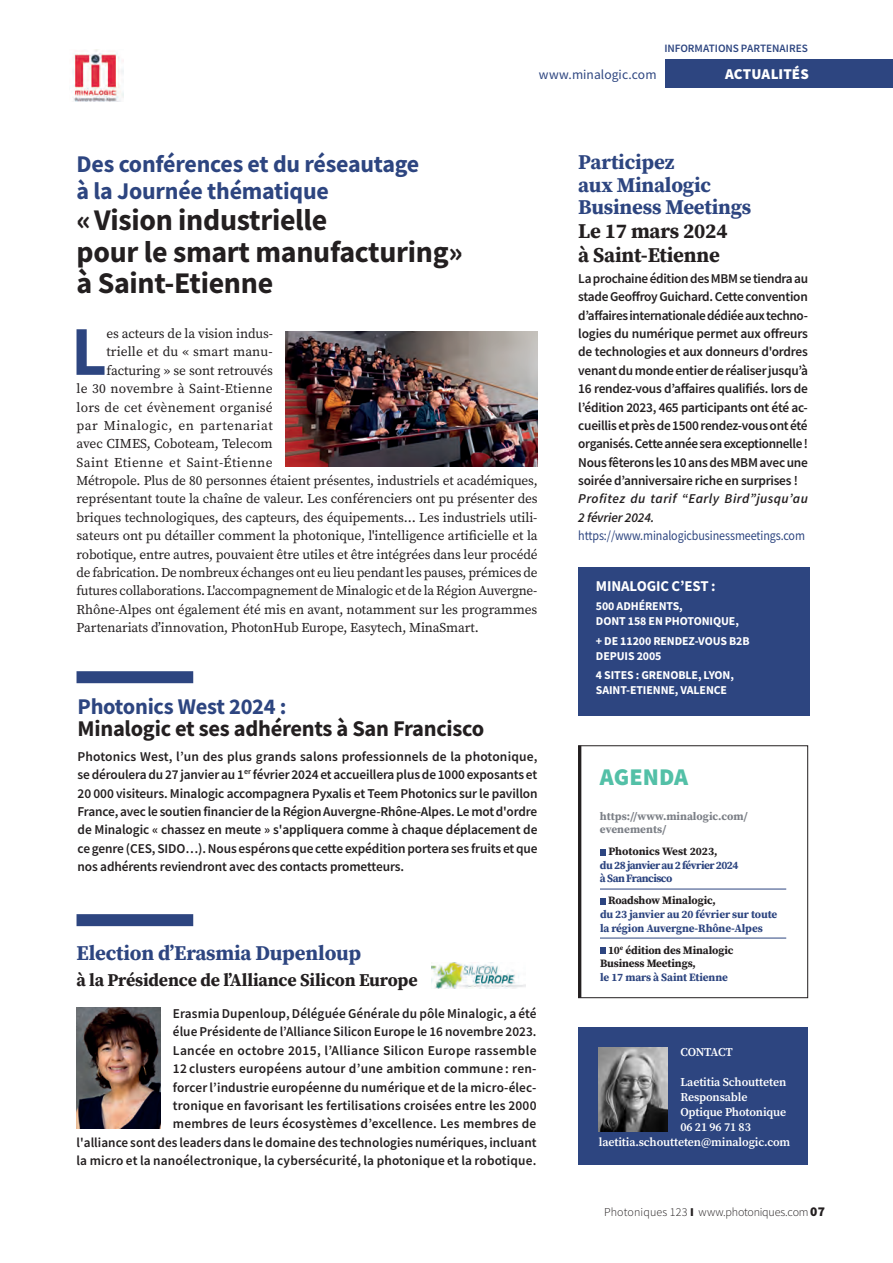
<style>
.page{position:relative;width:893px;height:1263px;background:#fff}
.page>*{position:absolute;margin:0;border:0;box-sizing:border-box;transform-origin:0 0}
.acut1_texte_lettrine{font:700 69.9px "Source Sans Pro";color:#2d4580}
.actu1_titre_2{font:700 30px/31.5px "Source Sans Pro";letter-spacing:-.01em;color:#231f20}
.actu1_titre_1{font:700 24px/27px "Source Sans Pro";letter-spacing:-.01em;color:#2d4580}
.Tétière_petites_actus{font:900 24px "Source Sans Pro";color:#53c0a7}
.actu2_titre_2{font:700 22.5px/22.2px "Source Sans Pro";letter-spacing:-.01em;color:#231f20}
.actu_4_titre_1{font:700 21px/23.2px "Source Serif Pro";letter-spacing:-.01em;color:#2d4580}
.actu_4_titre_2{font:700 18px "Source Serif Pro";letter-spacing:-.01em;color:#231f20}
.chiffre_texte{font:700 15px "Source Sans Pro";letter-spacing:-.01em;color:#fff}
.t1{font:900 15px "Source Sans Pro";letter-spacing:.005em;color:#fff}
.actu_4_texte{font:600 13.5px/18.3px "Source Sans Pro";letter-spacing:.01em;color:#231f20;text-align:justify}
.acut1_texte_lettrine-2{font:13.5px "Source Serif Pro";letter-spacing:-.01em;color:#231f20}
.actu2_texte{font:600 13.5px/18.3px "Source Sans Pro";letter-spacing:-.01em;color:#231f20;text-align:justify}
.acut1_texte_lettrine-3{font:13.5px "Source Serif Pro";letter-spacing:.015em;color:#231f20}
.actu_3_texte{font:italic 600 13.5px/18.3px "Source Sans Pro";letter-spacing:.03em;color:#231f20}
.contact{font:13.5px "Source Sans Pro";letter-spacing:-.01em;color:#2d4580;scale:.89 1}
.acut1_texte_lettrine-4{font:13.5px "Source Serif Pro";letter-spacing:.03em;color:#231f20}
.acut1_texte_lettrine-5{font:13.5px "Source Serif Pro";letter-spacing:.035em;color:#231f20}
.acut1_texte_lettrine-6{font:13.5px "Source Serif Pro";letter-spacing:.01em;color:#231f20}
.contact-2{font:13.5px "Source Sans Pro";letter-spacing:-.01em;color:#2d4580}
.chiffre_texte-2{font:700 12px/15px "Source Sans Pro";letter-spacing:-.01em;color:#fff}
.en_bref_texte{font:600 12px/15px "Source Serif Pro";letter-spacing:-.01em;color:#fff}
.t2{font:300 12px "Source Sans Pro";letter-spacing:.005em;color:#231f20}
.agenda_date_ok{font:700 11.25px/13.5px "Source Serif Pro";letter-spacing:-.01em;color:#231f20}
.agenda_date_ok-2{font:700 11.25px/13.5px "Source Serif Pro";letter-spacing:-.02em;color:#2d4580}
.agenda_date_ok-3{font:700 11.25px/13.5px "Source Serif Pro";letter-spacing:-.045em;color:#2d4580}
.Tétière_petites_actus-2{font:700 11.25px/13.5px "Source Serif Pro";color:#7c8087}
.t3{font:600 11.25px "Source Sans Pro";color:#2d4580}
.agenda_event_ok{font:700 11.25px "Source Serif Pro";color:#231f20}
.s1{color:#2d4580}
.s2{color:#231f20}
.s3{font-weight:900}
.s4{font-weight:900;font-size:13.5px}
</style>
<div class="page">
<div style="left:665px;top:59px;width:228px;height:29px;background:#2d4580"></div>
<img style="left:73px;top:50px;width:51px;height:51px">
<hr style="left:600px;top:889px;width:186px;height:1px;background:#2d4580">
<hr style="left:600px;top:938px;width:186px;height:1px;background:#2d4580">
<svg style="left:600px;top:849px;width:6px;height:6px"></svg>
<svg style="left:600px;top:898px;width:6px;height:6px"></svg>
<svg style="left:600px;top:947px;width:6px;height:6px"></svg>
<div style="left:578px;top:745px;width:230px;height:253px;border:1px solid #231f20"></div>
<hr style="left:578px;top:745px;width:3px;height:253px;background:#231f20">
<div style="left:578px;top:1027px;width:230px;height:138px;background:#2d4580"></div>
<img style="left:599px;top:1048px;width:69px;height:83px">
<img style="left:286px;top:332px;width:252px;height:135px">
<div style="left:77px;top:671px;width:116px;height:12px;background:#2d4580"></div>
<div style="left:77px;top:914px;width:116px;height:12px;background:#2d4580"></div>
<img style="left:77px;top:1008px;width:83px;height:120px">
<img style="left:431px;top:962px;width:94px;height:26px">
<div style="left:579px;top:567px;width:231px;height:149px;background:#2d4580"></div>
<p class="t3" style="left:664px;top:41px;width:145px">INFORMATIONS PARTENAIRES</p>
<p class="contact-2" style="left:539px;top:66px;width:119px">www.minalogic.com</p>
<p class="t1" style="left:725px;top:64px;width:85px">ACTUALITÉS</p>
<p class="actu1_titre_1" style="left:77px;top:150px;width:344px">Des conférences et du réseautage à la Journée thématique</p>
<p class="actu1_titre_2" style="left:77px;top:204px;width:388px">«Vision industrielle<br>pour le smart manufacturing» à Saint-Etienne</p>
<p class="acut1_texte_lettrine" style="left:71px;top:304px;width:37px">L</p>
<p class="acut1_texte_lettrine-2" style="left:106px;top:325px;width:168px">es acteurs de la vision indus-</p>
<p class="acut1_texte_lettrine-6" style="left:106px;top:343px;width:168px">trielle et du « smart manu-</p>
<p class="acut1_texte_lettrine-2" style="left:106px;top:361px;width:168px">facturing » se sont retrouvés</p>
<p class="acut1_texte_lettrine-3" style="left:77px;top:380px;width:198px">le 30 novembre à Saint-Etienne</p>
<p class="acut1_texte_lettrine-3" style="left:77px;top:398px;width:198px">lors de cet évènement organisé</p>
<p class="acut1_texte_lettrine-5" style="left:77px;top:416px;width:198px">par Minalogic, en partenariat</p>
<p class="acut1_texte_lettrine-2" style="left:77px;top:435px;width:198px">avec CIMES, Coboteam, Telecom</p>
<p class="acut1_texte_lettrine-4" style="left:77px;top:453px;width:198px">Saint Etienne et Saint-Étienne</p>
<p class="acut1_texte_lettrine-2" style="left:77px;top:472px;width:463px">Métropole. Plus de 80 personnes étaient présentes, industriels et académiques,</p>
<p class="acut1_texte_lettrine-2" style="left:77px;top:490px;width:463px">représentant toute la chaîne de valeur. Les conférenciers ont pu présenter des</p>
<p class="acut1_texte_lettrine-2" style="left:77px;top:508px;width:462px">briques technologiques, des capteurs, des équipements… Les industriels utili-</p>
<p class="acut1_texte_lettrine-2" style="left:77px;top:527px;width:463px">sateurs ont pu détailler comment la photonique, l'intelligence artificielle et la</p>
<p class="acut1_texte_lettrine-2" style="left:77px;top:545px;width:463px">robotique, entre autres, pouvaient être utiles et être intégrées dans leur procédé</p>
<p class="acut1_texte_lettrine-2" style="left:77px;top:563px;width:462px">de fabrication. De nombreux échanges ont eu lieu pendant les pauses, prémices de</p>
<p class="acut1_texte_lettrine-2" style="left:77px;top:582px;width:462px">futures collaborations. L'accompagnement de Minalogic et de la Région Auvergne-</p>
<p class="acut1_texte_lettrine-2" style="left:77px;top:600px;width:462px">Rhône-Alpes ont également été mis en avant, notamment sur les programmes</p>
<p class="acut1_texte_lettrine-2" style="left:77px;top:619px;width:404px">Partenariats d’innovation, PhotonHub Europe, Easytech, MinaSmart.</p>
<p class="actu2_titre_2" style="left:78px;top:695px;width:408px"><span class="s1">Photonics West 2024 :<br></span>Minalogic et ses adhérents à San Francisco</p>
<p class="actu2_texte" style="left:78px;top:747px;width:462px">Photonics West, l’un des plus grands salons professionnels de la photonique, se déroulera du 27 janvier au 1<sup>er</sup> février 2024 et accueillera plus de 1000 exposants et 20 000 visiteurs. Minalogic accompagnera Pyxalis et Teem Photonics sur le pavillon France, avec le soutien financier de la Région Auvergne-Rhône-Alpes. Le mot d'ordre de Minalogic « chassez en meute » s'appliquera comme à chaque déplacement de ce genre (CES, SIDO…). Nous espérons que cette expédition portera ses fruits et que nos adhérents reviendront avec des contacts prometteurs.</p>
<p class="actu_4_titre_1" style="left:77px;top:941px;width:286px">Election d’Erasmia Dupenloup</p>
<p class="actu_4_titre_2" style="left:77px;top:967px;width:343px">à la Présidence de l’Alliance Silicon Europe</p>
<p class="actu_4_texte" style="left:77px;top:1004px;width:462px;text-align:right">Erasmia Dupenloup, Déléguée Générale du pôle Minalogic, a été<br>élue Présidente de l’Alliance Silicon Europe le 16 novembre 2023.<br>Lancée en octobre 2015, l’Alliance Silicon Europe rassemble<br>12 clusters européens autour d’une ambition commune : ren-<br>forcer l’industrie européenne du numérique et de la micro-élec-<br>tronique en favorisant les fertilisations croisées entre les 2000<br>membres de leurs écosystèmes d’excellence. Les membres de<br>l'alliance sont des leaders dans le domaine des technologies numériques, incluant la micro et la nanoélectronique, la cybersécurité, la photonique et la robotique.</p>
<p class="actu_4_titre_1" style="left:578px;top:150px;width:175px">Participez<br>aux Minalogic<br>Business Meetings<br><span class="s2">Le 17 mars 2024<br>à Saint-Etienne</span></p>
<p class="actu_4_texte" style="left:578px;top:269px;width:231px">La prochaine édition des MBM se tiendra au stade Geoffroy Guichard. Cette convention d’affaires internationale dédiée aux techno&shy;logies du numérique permet aux offreurs de technologies et aux donneurs d'ordres venant du monde entier de réaliser jusqu’à 16 rendez-vous d’affaires qualifiés. lors de l’édition 2023, 465 participants ont été ac&shy;cueillis et près de 1500 rendez-vous ont été organisés. Cette année sera exceptionnelle !<br>Nous fêterons les 10 ans des MBM avec une soirée d’anniversaire riche en surprises !</p>
<p class="actu_3_texte" style="left:578px;top:490px;width:231px">Profitez du tarif “Early Bird”jusqu’au<br>2 février 2024.</p>
<p class="contact" style="left:578px;top:527px;width:256px">https://www.minalogicbusinessmeetings.com</p>
<p class="chiffre_texte" style="left:596px;top:576px;width:121px">MINALOGIC C’EST :</p>
<p class="chiffre_texte-2" style="left:596px;top:599px;width:144px">500 ADHÉRENTS,<br>DONT 158 EN PHOTONIQUE,</p>
<p class="chiffre_texte-2" style="left:596px;top:633px;width:155px">+ DE 11200 RENDEZ-VOUS B2B<br>DEPUIS 2005</p>
<p class="chiffre_texte-2" style="left:596px;top:667px;width:140px">4 SITES : GRENOBLE, LYON,<br>SAINT-ETIENNE, VALENCE</p>
<p class="Tétière_petites_actus" style="left:600px;top:761px;width:90px">AGENDA</p>
<p class="Tétière_petites_actus-2" style="left:600px;top:809px;width:149px">https://www.minalogic.com/ evenements/</p>
<p class="agenda_event_ok" style="left:608px;top:844px;width:111px">Photonics West 2023,</p>
<p class="agenda_date_ok-3" style="left:600px;top:858px;width:140px">du 28 janvier au 2 février 2024 à San Francisco</p>
<p class="agenda_date_ok" style="left:608px;top:894px;width:109px">Roadshow Minalogic,</p>
<p class="agenda_date_ok-2" style="left:600px;top:907px;width:179px">du 23 janvier au 20 février sur toute la région Auvergne-Rhône-Alpes</p>
<p class="agenda_date_ok" style="left:600px;top:943px;width:135px;text-indent:8px">10<sup>e</sup> édition des Minalogic<br>Business Meetings,<br><span class="s1">le 17 mars à Saint Etienne</span></p>
<p class="en_bref_texte" style="left:680px;top:1044px;width:54px">CONTACT</p>
<p class="en_bref_texte" style="left:680px;top:1074px;width:107px">Laetitia Schoutteten</p>
<p class="en_bref_texte" style="left:680px;top:1089px;width:107px">Responsable<br>Optique Photonique</p>
<p class="en_bref_texte" style="left:680px;top:1119px;width:72px">06 21 96 71 83</p>
<p class="en_bref_texte" style="left:599px;top:1134px;width:193px">laetitia.schoutteten@minalogic.com</p>
<p class="t2" style="left:604px;top:1205px;width:222px">Photoniques 123 <span class="s3">I</span> www.photoniques.com <span class="s4">07</span></p>
</div>
